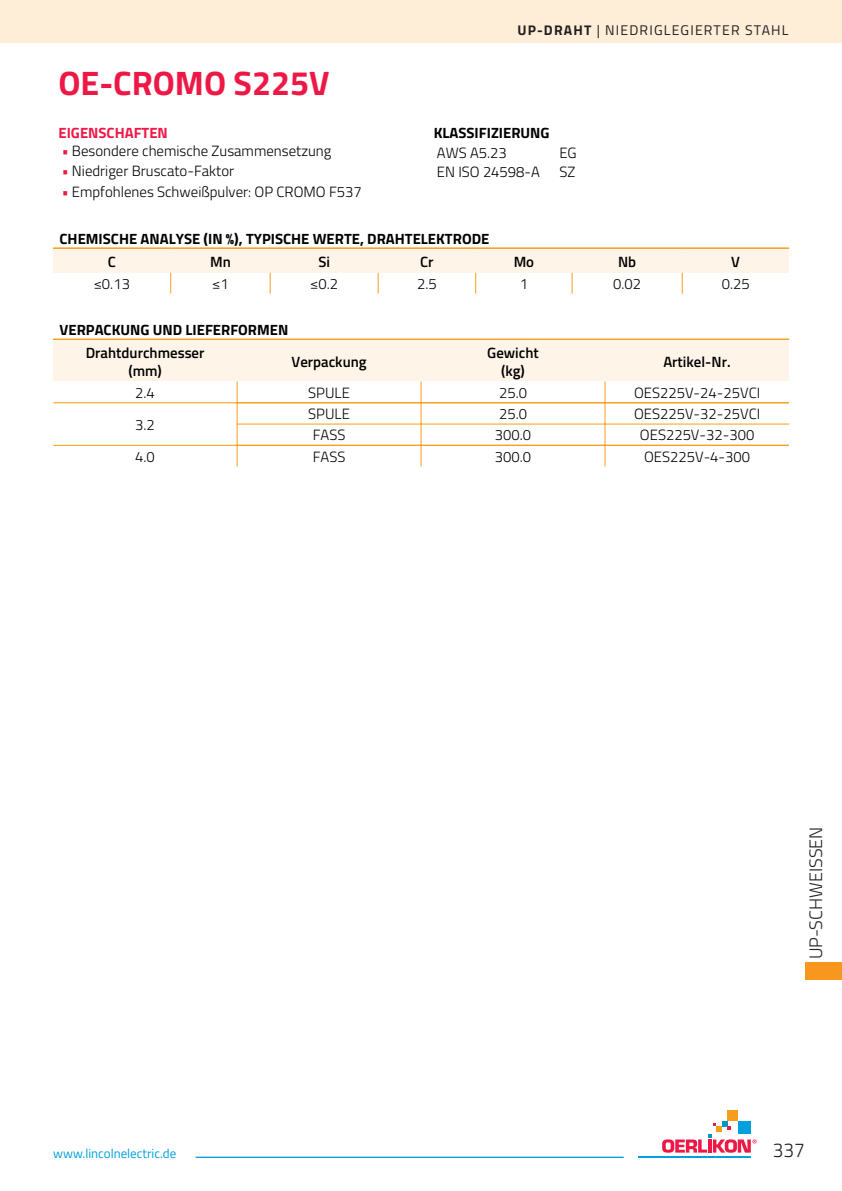
<style>
.page{position:relative;width:842px;height:1191px;background:#fff}
.page>*{position:absolute;margin:0;border:0;box-sizing:border-box;transform-origin:0 0}
.t1{font:700 34px "Titillium Web";color:#ee1846}
.t2{font:300 20px "Titillium Web";color:#231f20;scale:.95 1}
.t3{font:300 18px "Titillium Web";color:#231f20}
.t4{font:300 14.8px "Titillium Web";color:#000}
.t5{font:700 14.8px "Titillium Web";color:#000}
.t6{font:600 14.8px/17.8px "Titillium Web";color:#000;text-align:center}
.t7{font:700 14.8px "Titillium Web";color:#ee1846}
.t8{font:14px "Titillium";letter-spacing:.085em;color:#231f20}
.t9{font:13px "Titillium Web";color:#00a0da}
.s1{color:#ee1846}
.s2{font-weight:700}
</style>
<div class="page">
<div style="left:53px;top:248px;width:118px;height:25px;background:#fef5e8"></div>
<div style="left:171px;top:248px;width:99px;height:25px;background:#fef5e8"></div>
<div style="left:270px;top:248px;width:108px;height:25px;background:#fef5e8"></div>
<div style="left:378px;top:248px;width:98px;height:25px;background:#fef5e8"></div>
<div style="left:476px;top:248px;width:96px;height:25px;background:#fef5e8"></div>
<div style="left:572px;top:248px;width:110px;height:25px;background:#fef5e8"></div>
<div style="left:682px;top:248px;width:107px;height:25px;background:#fef5e8"></div>
<hr style="left:53px;top:248px;width:736px;height:1px;background:#f99d1c">
<svg style="left:170px;top:273px;width:1px;height:20px"></svg>
<svg style="left:270px;top:273px;width:1px;height:20px"></svg>
<svg style="left:378px;top:273px;width:1px;height:20px"></svg>
<svg style="left:475px;top:273px;width:1px;height:20px"></svg>
<svg style="left:572px;top:273px;width:1px;height:20px"></svg>
<svg style="left:682px;top:273px;width:1px;height:20px"></svg>
<div style="left:53px;top:339px;width:184px;height:43px;background:#fef5e8"></div>
<div style="left:237px;top:339px;width:184px;height:43px;background:#fef5e8"></div>
<div style="left:421px;top:339px;width:184px;height:43px;background:#fef5e8"></div>
<div style="left:605px;top:339px;width:184px;height:43px;background:#fef5e8"></div>
<hr style="left:53px;top:339px;width:736px;height:1px;background:#f99d1c">
<svg style="left:237px;top:382px;width:1px;height:20px"></svg>
<hr style="left:237px;top:402px;width:1px;height:43px;background:#f99d1c">
<svg style="left:237px;top:446px;width:1px;height:20px"></svg>
<hr style="left:237px;top:424px;width:184px;height:1px;background:#f99d1c">
<svg style="left:421px;top:382px;width:1px;height:84px"></svg>
<hr style="left:421px;top:424px;width:184px;height:1px;background:#f99d1c">
<svg style="left:605px;top:382px;width:1px;height:84px"></svg>
<hr style="left:605px;top:424px;width:184px;height:1px;background:#f99d1c">
<hr style="left:54px;top:402px;width:183px;height:1px;background:#f99d1c">
<hr style="left:54px;top:445px;width:183px;height:1px;background:#f99d1c">
<hr style="left:237px;top:402px;width:184px;height:1px;background:#f99d1c">
<hr style="left:237px;top:445px;width:184px;height:1px;background:#f99d1c">
<hr style="left:421px;top:402px;width:184px;height:1px;background:#f99d1c">
<hr style="left:421px;top:445px;width:184px;height:1px;background:#f99d1c">
<hr style="left:605px;top:402px;width:183px;height:1px;background:#f99d1c">
<hr style="left:605px;top:445px;width:183px;height:1px;background:#f99d1c">
<div style="left:0;top:0;width:842px;height:43px;background:#feedd7"></div>
<div style="left:805px;top:962px;width:37px;height:18px;background:#f7971d"></div>
<hr style="left:196px;top:1156px;width:428px;height:2px;background:#00a0da">
<hr style="left:638px;top:1156px;width:113px;height:2px;background:#00a0da">
<div style="left:727px;top:1110px;width:11px;height:11px;background:#f89c1c"></div>
<svg style="left:662px;top:1121px;width:95px;height:31px"></svg>
<h1 class="t1" style="left:58px;top:57px;width:273px">OE-CROMO S225V</h1>
<p class="t7" style="left:58px;top:122px;width:111px">EIGENSCHAFTEN</p>
<p class="t4" style="left:62px;top:140px;width:271px"><span class="s1">•</span> Besondere chemische Zusammensetzung</p>
<p class="t4" style="left:62px;top:160px;width:174px"><span class="s1">•</span> Niedriger Bruscato-Faktor</p>
<p class="t4" style="left:62px;top:181px;width:302px"><span class="s1">•</span> Empfohlenes Schweißpulver: OP CROMO F537</p>
<p class="t8" style="left:517px;top:19px;width:273px"><span class="s2">UP-DRAHT</span> | NIEDRIGLEGIERTER STAHL</p>
<p class="t5" style="left:434px;top:122px;width:117px">KLASSIFIZIERUNG</p>
<p class="t4" style="left:437px;top:142px;width:71px">AWS A5.23</p>
<p class="t4" style="left:559px;top:142px;width:19px">EG</p>
<p class="t4" style="left:437px;top:161px;width:105px">EN ISO 24598-A</p>
<p class="t4" style="left:559px;top:161px;width:18px">SZ</p>
<p class="t5" style="left:60px;top:228px;width:431px">CHEMISCHE ANALYSE (IN %), TYPISCHE WERTE, DRAHTELEKTRODE</p>
<p class="t6" style="left:108px;top:252px;width:10px">C</p>
<p class="t6" style="left:210px;top:252px;width:22px">Mn</p>
<p class="t6" style="left:318px;top:252px;width:13px">Si</p>
<p class="t6" style="left:420px;top:252px;width:15px">Cr</p>
<p class="t6" style="left:514px;top:252px;width:22px">Mo</p>
<p class="t6" style="left:618px;top:252px;width:20px">Nb</p>
<p class="t6" style="left:731px;top:252px;width:10px">V</p>
<p class="t4" style="left:94px;top:273px;width:38px">≤0.13</p>
<p class="t4" style="left:212px;top:273px;width:18px">≤1</p>
<p class="t4" style="left:310px;top:273px;width:30px">≤0.2</p>
<p class="t4" style="left:417px;top:273px;width:21px">2.5</p>
<p class="t4" style="left:520px;top:273px;width:10px">1</p>
<p class="t4" style="left:613px;top:273px;width:30px">0.02</p>
<p class="t4" style="left:722px;top:273px;width:30px">0.25</p>
<p class="t5" style="left:60px;top:319px;width:230px">VERPACKUNG UND LIEFERFORMEN</p>
<p class="t6" style="left:86px;top:343px;width:120px">Drahtdurchmesser (mm)</p>
<p class="t6" style="left:291px;top:352px;width:77px">Verpackung</p>
<p class="t6" style="left:487px;top:343px;width:53px">Gewicht (kg)</p>
<p class="t6" style="left:663px;top:352px;width:69px">Artikel-Nr.</p>
<p class="t4" style="left:135px;top:382px;width:21px">2.4</p>
<p class="t4" style="left:308px;top:382px;width:43px">SPULE</p>
<p class="t4" style="left:499px;top:382px;width:30px">25.0</p>
<p class="t4" style="left:634px;top:382px;width:128px">OES225V-24-25VCI</p>
<p class="t4" style="left:135px;top:414px;width:21px">3.2</p>
<p class="t4" style="left:308px;top:403px;width:43px">SPULE</p>
<p class="t4" style="left:499px;top:403px;width:30px">25.0</p>
<p class="t4" style="left:634px;top:403px;width:128px">OES225V-32-25VCI</p>
<p class="t4" style="left:313px;top:424px;width:34px">FASS</p>
<p class="t4" style="left:495px;top:424px;width:38px">300.0</p>
<p class="t4" style="left:640px;top:424px;width:116px">OES225V-32-300</p>
<p class="t4" style="left:135px;top:446px;width:21px">4.0</p>
<p class="t4" style="left:313px;top:446px;width:34px">FASS</p>
<p class="t4" style="left:495px;top:446px;width:38px">300.0</p>
<p class="t4" style="left:644px;top:446px;width:108px">OES225V-4-300</p>
<p class="t3" style="left:803px;top:959px;width:134px;rotate:-90deg">UP-SCHWEISSEN</p>
<p class="t9" style="left:53px;top:1143px;width:125px">www.lincolnelectric.de</p>
<h2 class="t2" style="left:773px;top:1136px;width:35px">337</h2>
</div>
